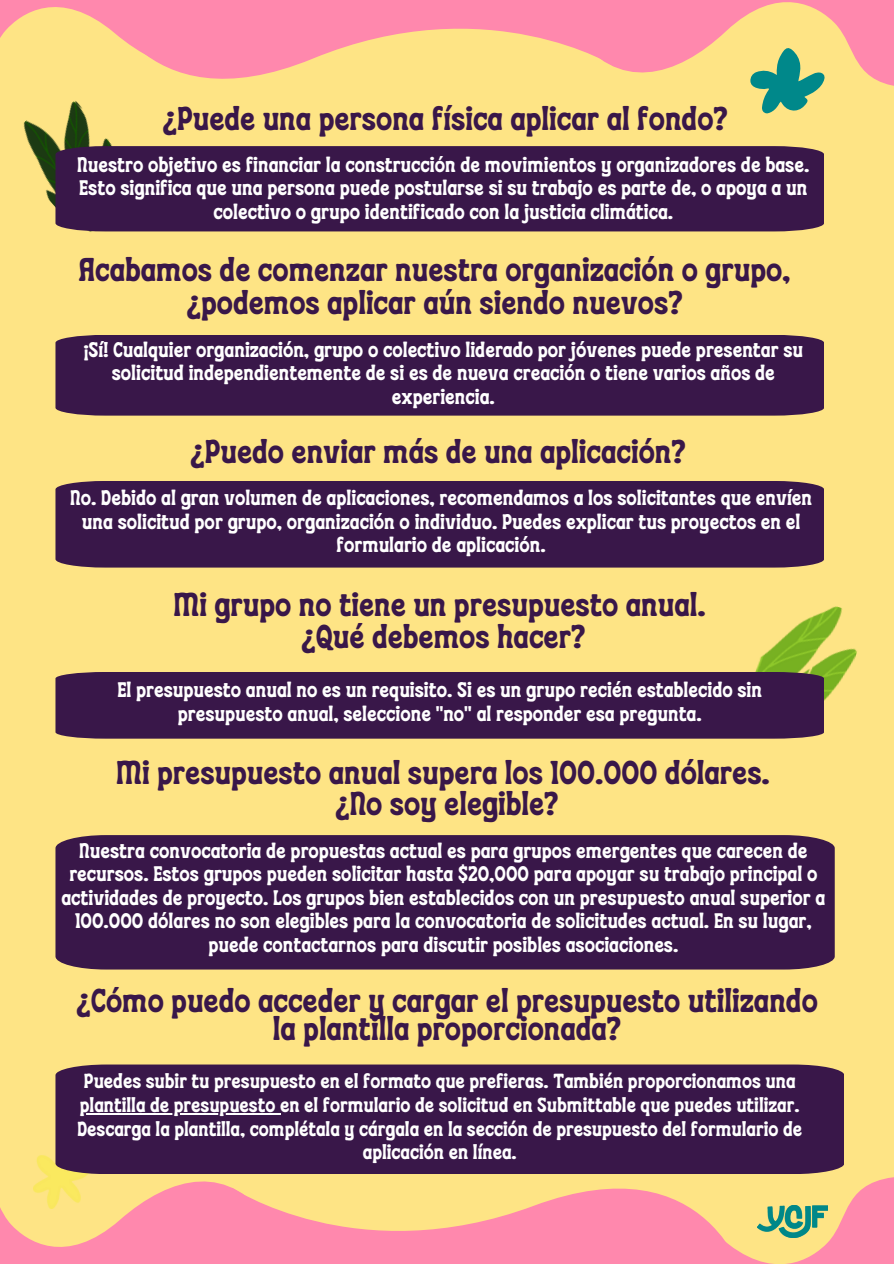
<style>
.page{position:relative;width:894px;height:1264px;background:#fff}
.page>*{position:absolute;margin:0;border:0;box-sizing:border-box;transform-origin:0 0}
.t1{font:33px/32.7px "WALANOR";color:#391749;text-align:center}
.t2{font:21.15px/23.7px "WALANOR";color:#fff;text-align:center}
.t3{font:20.4px/23.7px "WALANOR";color:#fff;text-align:center}
</style>
<div class="page">
<div style="left:0;top:0;width:893px;height:1263px;background:#fee485"></div>
<svg style="left:267px;top:0;width:377px;height:74px;fill:#ff88ad"></svg>
<svg style="left:0;top:0;width:266px;height:79px;fill:#ff88ad"></svg>
<img style="left:23px;top:100px;width:126px;height:132px">
<div style="left:55px;top:146px;width:768px;height:85px;background:#391749"></div>
<div style="left:55px;top:335px;width:768px;height:80px;background:#391749"></div>
<img style="left:722px;top:606px;width:135px;height:133px">
<div style="left:55px;top:481px;width:768px;height:86px;background:#391749"></div>
<svg style="left:199px;top:1181px;width:367px;height:82px;fill:#ff88ad"></svg>
<svg style="left:0;top:1181px;width:199px;height:82px"></svg>
<svg style="left:566px;top:1177px;width:327px;height:86px;fill:#ff88ad"></svg>
<div style="left:55px;top:672px;width:768px;height:66px;background:#391749"></div>
<img style="left:33px;top:1155px;width:57px;height:53px">
<div style="left:55px;top:835px;width:779px;height:134px;background:#391749"></div>
<svg style="left:644px;top:0;width:249px;height:163px"></svg>
<div style="left:55px;top:1064px;width:789px;height:110px;background:#391749"></div>
<hr style="left:80px;top:1113px;width:200px;height:1px;background:#fff">
<p class="t1" style="left:162px;top:103px;width:566px">¿Puede una persona física aplicar al fondo?</p>
<p class="t2" style="left:77px;top:153px;width:733px">Nuestro objetivo es financiar la construcción de movimientos y organizadores de base.<br>Esto significa que una persona puede postularse si su trabajo es parte de, o apoya a un colectivo o grupo identificado con la justicia climática.</p>
<p class="t1" style="left:79px;top:255px;width:713px">Acabamos de comenzar nuestra organización o grupo, ¿podemos aplicar aún siendo nuevos?</p>
<h1 class="t2" style="left:84px;top:338px;width:720px">¡Sí! Cualquier organización, grupo o colectivo liderado por jóvenes puede presentar su solicitud independientemente de si es de nueva creación o tiene varios años de experiencia.</h1>
<p class="t1" style="left:190px;top:436px;width:497px">¿Puedo enviar más de una aplicación?</p>
<h1 class="t2" style="left:70px;top:486px;width:743px">No. Debido al gran volumen de aplicaciones, recomendamos a los solicitantes que envíen una solicitud por grupo, organización o individuo. Puedes explicar tus proyectos en el formulario de aplicación.</h1>
<p class="t1" style="left:173px;top:590px;width:533px;line-height:31.5px">Mi grupo no tiene un presupuesto anual. ¿Qué debemos hacer?</p>
<h1 class="t2" style="left:117px;top:679px;width:646px">El presupuesto anual no es un requisito. Si es un grupo recién establecido sin presupuesto anual, seleccione "no" al responder esa pregunta.</h1>
<p class="t1" style="left:116px;top:759px;width:655px;line-height:30.3px">Mi presupuesto anual supera los 100.000 dólares. ¿No soy elegible?</p>
<p class="t2" style="left:61px;top:839px;width:765px">Nuestra convocatoria de propuestas actual es para grupos emergentes que carecen de recursos. Estos grupos pueden solicitar hasta $20,000 para apoyar su trabajo principal o actividades de proyecto. Los grupos bien establecidos con un presupuesto anual superior a 100.000 dólares no son elegibles para la convocatoria de solicitudes actual. En su lugar, puede contactarnos para discutir posibles asociaciones.</p>
<h1 class="t1" style="left:76px;top:987px;width:743px;line-height:28.2px">¿Cómo puedo acceder y cargar el presupuesto utilizando la plantilla proporcionada?</h1>
<p class="t3" style="left:84px;top:1070px;width:713px">Puedes subir tu presupuesto en el formato que prefieras. También proporcionamos una</p>
<h1 class="t3" style="left:77px;top:1094px;width:726px">plantilla de presupuesto en el formulario de solicitud en Submittable que puedes utilizar.<br>Descarga la plantilla, complétala y cárgala en la sección de presupuesto del formulario de aplicación en línea.</h1>
</div>
